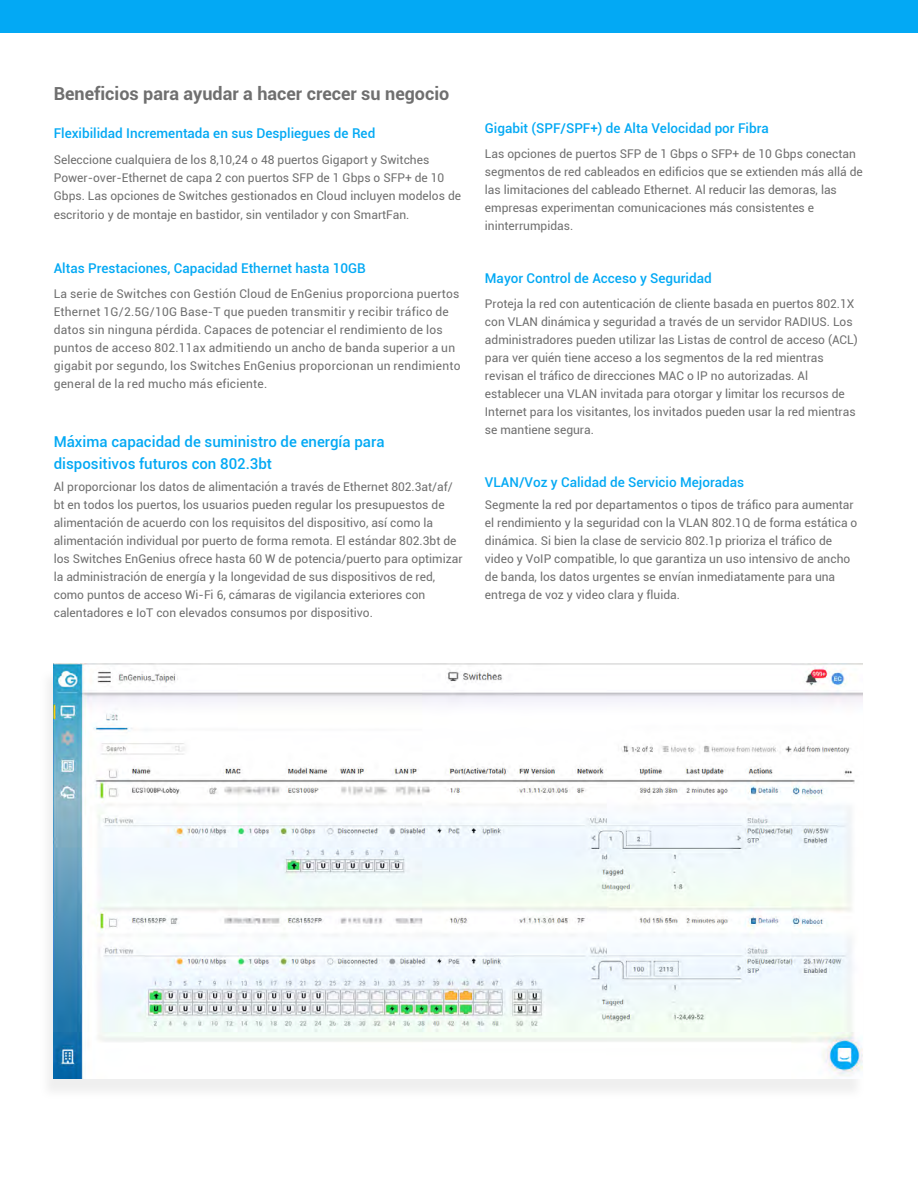
<style>
.page{position:relative;width:918px;height:1188px;background:#fff}
.page>*{position:absolute;margin:0;border:0;box-sizing:border-box;transform-origin:0 0}
.t1{font:700 18px "Roboto";color:#6f6f6f}
.t2{font:500 15px/22.5px "Roboto";color:#03a9f4}
.t3{font:500 13.5px "Roboto";color:#03a9f4}
.t4{font:12px/18px "Roboto";color:#6f6f6f}
.t5{font:12px/18px "Roboto";letter-spacing:.02em;color:#6f6f6f}
</style>
<div class="page">
<div style="left:0;top:0;width:918px;height:32px;background:#03a9f4"></div>
<div style="left:39px;top:669px;width:825px;height:431px;background:#f4f4f4"></div>
<img style="left:54px;top:664px;width:809px;height:415px">
<p class="t1" style="left:54px;top:81px;width:397px">Beneficios para ayudar a hacer crecer su negocio</p>
<p class="t3" style="left:54px;top:124px;width:323px">Flexibilidad Incrementada en sus Despliegues de Red</p>
<p class="t4" style="left:54px;top:150px;width:409px">Seleccione cualquiera de los 8,10,24 o 48 puertos Gigaport y Switches<br>Power-over-Ethernet de capa 2 con puertos SFP de 1 Gbps o SFP+ de 10<br>Gbps. Las opciones de Switches gestionados en Cloud incluyen modelos de</p>
<p class="t4" style="left:54px;top:206px;width:357px">escritorio y de montaje en bastidor, sin ventilador y con SmartFan.</p>
<p class="t3" style="left:54px;top:259px;width:314px">Altas Prestaciones, Capacidad Ethernet hasta 10GB</p>
<p class="t5" style="left:54px;top:284px;width:408px">La serie de Switches con Gestión Cloud de EnGenius proporciona puertos Ethernet 1G/2.5G/10G Base-T que pueden transmitir y recibir tráfico de datos sin ninguna pérdida. Capaces de potenciar el rendimiento de los puntos de acceso 802.11ax admitiendo un ancho de banda superior a un gigabit por segundo, los Switches EnGenius proporcionan un rendimiento general de la red mucho más eficiente.</p>
<p class="t2" style="left:54px;top:430px;width:332px">Máxima capacidad de suministro de energía para dispositivos futuros con 802.3bt</p>
<p class="t4" style="left:54px;top:478px;width:410px">Al proporcionar los datos de alimentación a través de Ethernet 802.3at/af/ bt en todos los puertos, los usuarios pueden regular los presupuestos de alimentación de acuerdo con los requisitos del dispositivo, así como la alimentación individual por puerto de forma remota. El estándar 802.3bt de los Switches EnGenius ofrece hasta 60 W de potencia/puerto para optimizar la administración de energía y la longevidad de sus dispositivos de red, como puntos de acceso Wi-Fi 6, cámaras de vigilancia exteriores con calentadores e IoT con elevados consumos por dispositivo.</p>
<p class="t3" style="left:485px;top:119px;width:285px">Gigabit (SPF/SPF+) de Alta Velocidad por Fibra</p>
<p class="t4" style="left:485px;top:145px;width:379px">Las opciones de puertos SFP de 1 Gbps o SFP+ de 10 Gbps conectan segmentos de red cableados en edificios que se extienden más allá de las limitaciones del cableado Ethernet. Al reducir las demoras, las empresas experimentan comunicaciones más consistentes e ininterrumpidas.</p>
<p class="t3" style="left:485px;top:269px;width:228px">Mayor Control de Acceso y Seguridad</p>
<p class="t4" style="left:485px;top:295px;width:374px">Proteja la red con autenticación de cliente basada en puertos 802.1X con VLAN dinámica y seguridad a través de un servidor RADIUS. Los administradores pueden utilizar las Listas de control de acceso (ACL) para ver quién tiene acceso a los segmentos de la red mientras revisan el tráfico de direcciones MAC o IP no autorizadas. Al establecer una VLAN invitada para otorgar y limitar los recursos de Internet para los visitantes, los invitados pueden usar la red mientras se mantiene segura.</p>
<p class="t3" style="left:485px;top:473px;width:261px">VLAN/Voz y Calidad de Servicio Mejoradas</p>
<p class="t4" style="left:485px;top:495px;width:374px">Segmente la red por departamentos o tipos de tráfico para aumentar el rendimiento y la seguridad con la VLAN 802.1Q de forma estática o dinámica. Si bien la clase de servicio 802.1p prioriza el tráfico de video y VoIP compatible, lo que garantiza un uso intensivo de ancho de banda, los datos urgentes se envían inmediatamente para una entrega de voz y video clara y fluida.</p>
</div>
